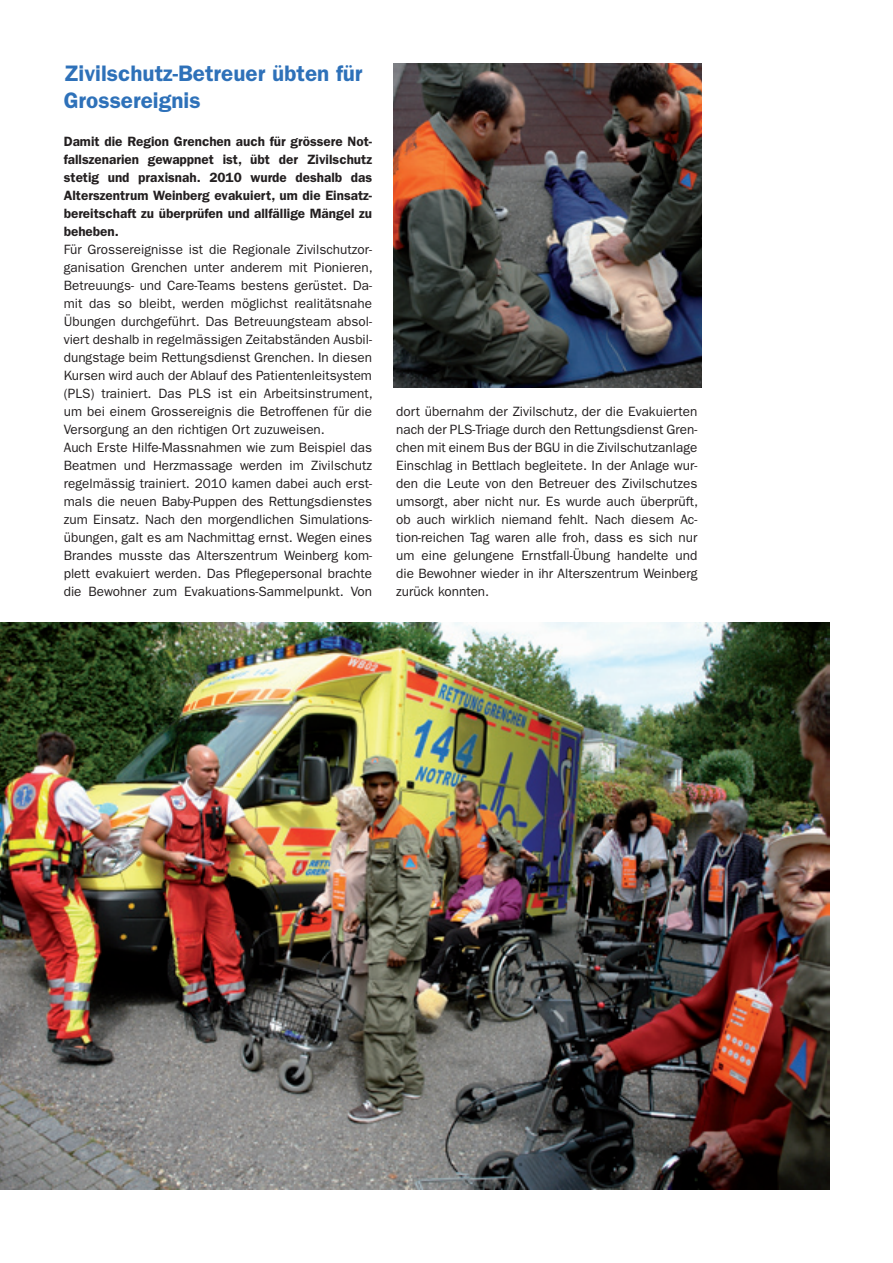
<style>
.page{position:relative;width:893px;height:1263px;background:#fff}
.page>*{position:absolute;margin:0;border:0;box-sizing:border-box;transform-origin:0 0}
.t1{font:600 22.5px/27px "Franklin Gothic LT";color:#2e71b9}
.t2{font:13.5px/18px "Franklin Gothic LT";color:#231f20}
.t3{font:600 13.5px/18px "Franklin Gothic LT";color:#231f20;text-align:justify}
</style>
<div class="page">
<img style="left:0;top:622px;width:829px;height:568px">
<img style="left:393px;top:64px;width:309px;height:323px">
<h1 class="t1" style="left:64px;top:59px;width:300px">Zivilschutz-Betreuer übten für<br>Grossereignis</h1>
<p class="t3" style="left:64px;top:132px;width:310px">Damit die Region Grenchen auch für grössere Not&shy;fallszenarien gewappnet ist, übt der Zivilschutz stetig und praxisnah. 2010 wurde deshalb das Alterszentrum Weinberg evakuiert, um die Einsatz&shy;bereitschaft zu überprüfen und allfällige Mängel zu beheben.</p>
<p class="t2" style="left:64px;top:240px;width:310px">Für Grossereignisse ist die Regionale Zivilschutzor&shy;ganisation Grenchen unter anderem mit Pionieren, Betreuungs- und Care-Teams bestens gerüstet. Da&shy;mit das so bleibt, werden möglichst realitätsnahe Übungen durchgeführt. Das Betreuungsteam absol&shy;viert deshalb in regelmässigen Zeitabständen Ausbil&shy;dungstage beim Rettungsdienst Grenchen. In diesen Kursen wird auch der Ablauf des Patientenleitsystem (PLS) trainiert. Das PLS ist ein Arbeitsinstrument, um bei einem Grossereignis die Betroffenen für die Versorgung an den richtigen Ort zuzuweisen.<br>Auch Erste Hilfe-Massnahmen wie zum Beispiel das Beatmen und Herzmassage werden im Zivilschutz regelmässig trainiert. 2010 kamen dabei auch erst&shy;mals die neuen Baby-Puppen des Rettungsdienstes zum Einsatz. Nach den morgendlichen Simulations&shy;übungen, galt es am Nachmittag ernst. Wegen eines Brandes musste das Alterszentrum Weinberg kom&shy;plett evakuiert werden. Das Pflegepersonal brachte die Bewohner zum Evakuations-Sammelpunkt. Von</p>
<p class="t2" style="left:396px;top:402px;width:303px;text-align:justify">dort übernahm der Zivilschutz, der die Evakuierten nach der PLS-Triage durch den Rettungsdienst Gren&shy;chen mit einem Bus der BGU in die Zivilschutzanlage Einschlag in Bettlach begleitete. In der Anlage wur&shy;den die Leute von den Betreuer des Zivilschutzes umsorgt, aber nicht nur. Es wurde auch überprüft, ob auch wirklich niemand fehlt. Nach diesem Ac&shy;tion-reichen Tag waren alle froh, dass es sich nur um eine gelungene Ernstfall-Übung handelte und die Bewohner wieder in ihr Alterszentrum Weinberg zurück konnten.</p>
</div>
